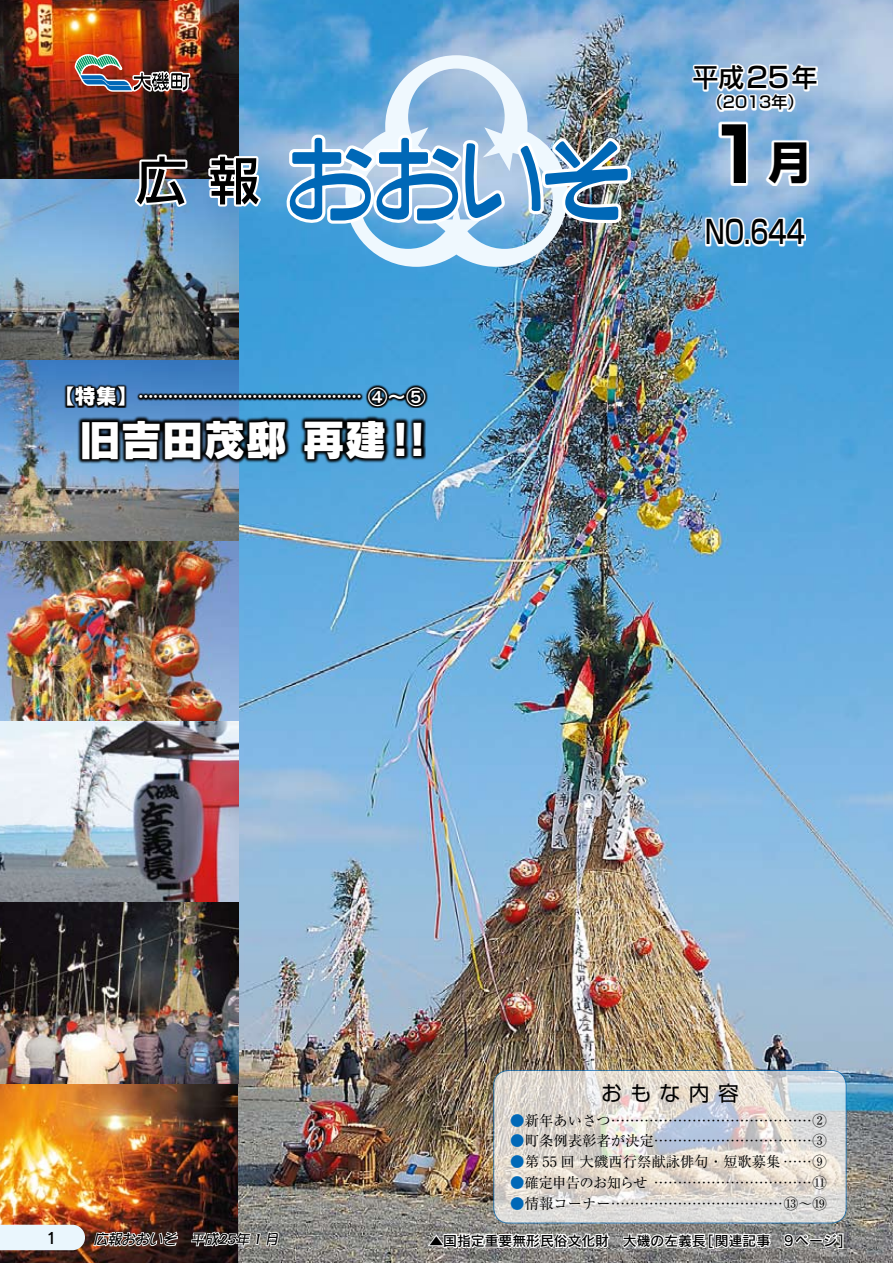
<style>
.page{position:relative;width:893px;height:1263px;background:#fff}
.page>*{position:absolute;margin:0;border:0;box-sizing:border-box;transform-origin:0 0}
.t1{font:700 74.4px "Shin Go Pro";color:#000}
.t2{font:700 44.7px "Shin Go Pro";color:#000}
.t3{font:42.45px "Rodin CID EB";letter-spacing:-.02em;color:#fff}
.t4{font:500 31.95px "Shin Go Pro";color:#000;scale:.75 1}
.t5{font:500 25.5px "Shin Go Pro";color:#000}
.t6{font:21.3px "Rodin CID EB";color:#fff}
.t7{font:20.7px "Shin Go Pro";letter-spacing:.41em;color:#000}
.t8{font:19.2px "Rodin CID B";color:#fff}
.t9{font:500 15.9px "Shin Go Pro";color:#000}
.t10{font:15.45px "Rodin CID DB";color:#000}
.t11{font:14.85px "Rodin CID EB";color:#fff}
.t12{font:14.4px "Ryumin Pro";color:#000}
.t13{font:14.4px "Ryumin Pro";letter-spacing:-.05em;color:#000}
.t14{font:13.8px "Rodin CID DB";color:#000}
.t15{font:italic 13.8px "DFPOP1 W5";color:#000}
.s1{font-size:21.3px}
.s2{font-size:28.2px}
.s3{color:#0068b7}
</style>
<div class="page">
<img style="left:0;top:0;width:893px;height:1263px">
<div style="left:0;top:1225px;width:85px;height:25px;background:#eaf6fd"></div>
<svg style="left:92px;top:1230px;width:88px;height:24px"></svg>
<img style="left:189px;top:1082px;width:91px;height:181px">
<img style="left:75px;top:54px;width:117px;height:53px">
<svg style="left:345px;top:55px;width:222px;height:212px"></svg>
<svg style="left:286px;top:131px;width:345px;height:98px"></svg>
<img style="left:131px;top:152px;width:59px;height:59px">
<svg style="left:206px;top:152px;width:58px;height:59px"></svg>
<svg style="left:692px;top:63px;width:126px;height:48px"></svg>
<svg style="left:705px;top:217px;width:101px;height:29px"></svg>
<svg style="left:719px;top:121px;width:90px;height:65px"></svg>
<svg style="left:63px;top:383px;width:364px;height:25px;background:#2d5f85"></svg>
<svg style="left:76px;top:414px;width:349px;height:49px;background:#162a38"></svg>
<svg style="left:494px;top:1070px;width:352px;height:153px;background:#dddad6"></svg>
<div style="left:493px;top:1070px;width:353px;height:153px;border:1px solid #0068b7;border-radius:15px"></div>
<svg style="left:426px;top:1222px;width:185px;height:30px"></svg>
<svg style="left:620px;top:1230px;width:152px;height:33px"></svg>
<svg style="left:782px;top:1231px;width:62px;height:19px"></svg>
<h3 class="t6" style="left:53px;top:382px;width:65px">【特集</h3>
<p class="t11" style="left:117px;top:386px;width:246px">. . .<span class="s1">【</span>.............................................</p>
<h3 class="t8" style="left:368px;top:384px;width:59px">4〜5</h3>
<h3 class="t3" style="left:79px;top:411px;width:309px">旧吉田茂邸再建</h3>
<h3 class="t3" style="left:379px;top:411px;width:61px">!!</h3>
<h3 class="t5" style="left:693px;top:56px;width:126px">平成<span class="s2">25</span>年</h3>
<p class="t9" style="left:707px;top:89px;width:98px">（2013年(</p>
<h1 class="t1" style="left:707px;top:96px;width:62px">1</h1>
<h2 class="t2" style="left:767px;top:127px;width:46px">月</h2>
<h3 class="t4" style="left:705px;top:206px;width:134px">NO.644</h3>
<p class="t10" style="left:46px;top:1228px;width:12px">1</p>
<p class="t15" style="left:94px;top:1232px;width:87px">広報おおいそ</p>
<p class="t15" style="left:191px;top:1232px;width:32px">平成</p>
<p class="t15" style="left:235px;top:1232px;width:47px">年1月</p>
<p class="t15" style="left:218px;top:1232px;width:21px">25</p>
<h3 class="t7" style="left:601px;top:1076px;width:139px">おもな内容</h3>
<p class="t12" style="left:510px;top:1109px;width:318px"><span class="s3">●</span>新年あいさつ..........................................2</p>
<p class="t12" style="left:510px;top:1130px;width:318px"><span class="s3">●</span>町条例表彰者が決定.................................3</p>
<p class="t12" style="left:510px;top:1150px;width:318px"><span class="s3">●</span>第 55 回大磯西行祭献詠俳句・短歌募集 ......9</p>
<p class="t13" style="left:510px;top:1171px;width:318px"><span class="s3">●</span>確定申告のお知らせ .................................11</p>
<p class="t12" style="left:510px;top:1192px;width:318px"><span class="s3">●</span>情報コーナー....................................13~19</p>
<p class="t14" style="left:429px;top:1232px;width:416px">▲国指定重要無形民俗文化財　大磯の左義長[関連記事　9ページ[</p>
</div>
